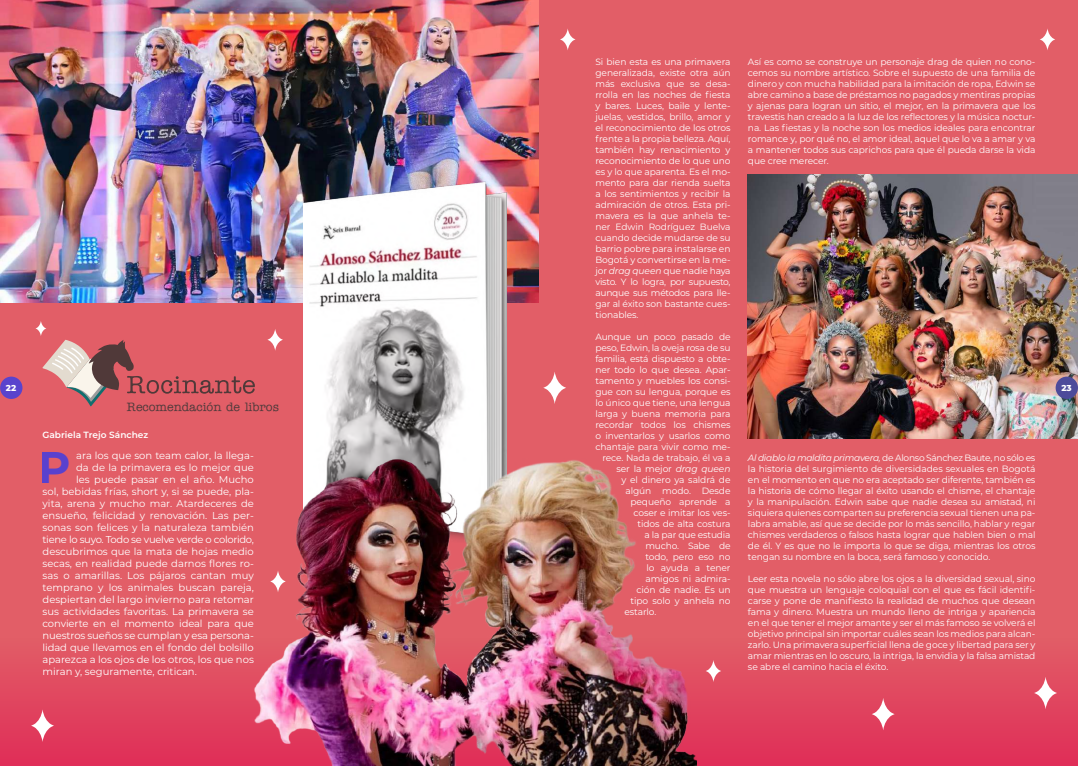
<style>
.page{position:relative;width:1078px;height:766px;background:#fff}
.page>*{position:absolute;margin:0;border:0;box-sizing:border-box;transform-origin:0 0}
.t1{font:700 44.3px "Montserrat";color:#5941ce}
.t2{font:500 12.2px "American Typewriter ITC Pro";color:#503b3c}
.t3{font:10px "Montserrat";color:#fff}
.t4{font:10px "Montserrat";letter-spacing:-.03em;color:#fff}
.t5{font:9.1px/11px "Montserrat";letter-spacing:-.01em;color:#fff;text-align:justify}
.t6{font:600 9px "Montserrat";color:#fff}
.t7{font:800 8.6px "Montserrat";color:#fff}
.s1{font-style:italic}
</style>
<div class="page">
<div style="left:0;top:0;width:1077px;height:765px;background:#e25e67"></div>
<div style="left:0;top:638px;width:1077px;height:127px;background:linear-gradient(to bottom,#e15d67,#e02e57)"></div>
<img style="left:747px;top:175px;width:330px;height:264px">
<div style="left:0;top:376px;width:22px;height:23px;background:#5943cd;border-radius:50%"></div>
<div style="left:1055px;top:376px;width:22px;height:23px;background:#4d4b9a;border-radius:50%"></div>
<img style="left:0;top:0;width:539px;height:302px">
<img style="left:304px;top:175px;width:202px;height:283px">
<img style="left:250px;top:458px;width:446px;height:307px">
<svg style="left:543px;top:372px;width:23px;height:32px"></svg>
<svg style="left:1033px;top:676px;width:23px;height:33px"></svg>
<svg style="left:270px;top:570px;width:16px;height:22px"></svg>
<svg style="left:267px;top:329px;width:16px;height:22px"></svg>
<svg style="left:31px;top:709px;width:23px;height:32px"></svg>
<svg style="left:705px;top:659px;width:16px;height:22px"></svg>
<svg style="left:1040px;top:29px;width:14px;height:21px"></svg>
<svg style="left:560px;top:29px;width:15px;height:21px"></svg>
<svg style="left:871px;top:697px;width:23px;height:33px"></svg>
<svg style="left:35px;top:321px;width:220px;height:85px"></svg>
<p class="t5" style="left:595px;top:55px;width:137px">Si bien esta es una primavera generalizada, existe otra aún más exclusiva que se desa&shy;rrolla en las noches de fiesta y bares. Luces, baile y lente&shy;juelas, vestidos, brillo, amor y el reconocimiento de los otros frente a la propia belleza. Aquí, también hay renacimiento y reconocimiento de lo que uno es y lo que aparenta. Es el mo&shy;mento para dar rienda suelta a los sentimientos y recibir la admiración de otros. Esta pri&shy;mavera es la que anhela te&shy;ner Edwin Rodríguez Buelva cuando decide mudarse de su barrio pobre para instalarse en Bogotá y convertirse en la me&shy;jor <span class="s1">drag queen</span> que nadie haya visto. Y lo logra, por supuesto, aunque sus métodos para lle&shy;gar al éxito son bastante cues&shy;tionables.</p>
<p class="t5" style="left:595px;top:330px;width:136px">Aunque un poco pasado de</p>
<p class="t5" style="left:595px;top:341px;width:136px">peso, Edwin, la oveja rosa de su</p>
<p class="t5" style="left:595px;top:352px;width:137px">familia, está dispuesto a obte-</p>
<p class="t5" style="left:595px;top:363px;width:137px">ner todo lo que desea. Apar-</p>
<p class="t5" style="left:595px;top:374px;width:137px">tamento y muebles los consi-</p>
<p class="t5" style="left:595px;top:385px;width:137px">gue con su lengua, porque es</p>
<p class="t5" style="left:595px;top:396px;width:136px">lo único que tiene, una lengua</p>
<p class="t5" style="left:595px;top:407px;width:137px">larga y buena memoria para</p>
<p class="t5" style="left:595px;top:418px;width:136px">recordar todos los chismes</p>
<p class="t5" style="left:595px;top:429px;width:136px">o inventarlos y usarlos como</p>
<p class="t5" style="left:595px;top:440px;width:137px">chantaje para vivir como me-</p>
<p class="t5" style="left:602px;top:451px;width:129px">rece. Nada de trabajo, él va a</p>
<p class="t5" style="left:616px;top:462px;width:115px">ser la mejor <span class="s1">drag queen</span></p>
<p class="t5" style="left:621px;top:473px;width:110px">y el dinero ya saldrá de</p>
<p class="t5" style="left:625px;top:484px;width:107px">algún modo. Desde</p>
<p class="t5" style="left:630px;top:495px;width:102px">pequeño aprende a</p>
<p class="t5" style="left:633px;top:506px;width:99px">coser e imitar los ves-</p>
<p class="t5" style="left:637px;top:517px;width:94px">tidos de alta costura</p>
<p class="t5" style="left:644px;top:528px;width:88px">a la par que estudia</p>
<p class="t5" style="left:645px;top:539px;width:87px">mucho. Sabe de</p>
<p class="t5" style="left:645px;top:550px;width:86px">todo, pero eso no</p>
<p class="t5" style="left:646px;top:561px;width:85px">lo ayuda a tener</p>
<p class="t5" style="left:645px;top:572px;width:87px">amigos ni admira-</p>
<p class="t5" style="left:636px;top:583px;width:95px">ción de nadie. Es un</p>
<p class="t5" style="left:630px;top:594px;width:101px">tipo solo y anhela no</p>
<p class="t5" style="left:624px;top:605px;width:33px">estarlo.</p>
<p class="t5" style="left:747px;top:55px;width:289px">Así es como se construye un personaje drag de quien no cono&shy;cemos su nombre artístico. Sobre el supuesto de una familia de dinero y con mucha habilidad para la imitación de ropa, Edwin se abre camino a base de préstamos no pagados y mentiras propias y ajenas para logran un sitio, el mejor, en la primavera que los travestis han creado a la luz de los reflectores y la música noctur&shy;na. Las fiestas y la noche son los medios ideales para encontrar romance y, por qué no, el amor ideal, aquel que lo va a amar y va a mantener todos sus caprichos para que él pueda darse la vida que cree merecer.</p>
<p class="t7" style="left:6px;top:381px;width:12px">22</p>
<p class="t7" style="left:1061px;top:381px;width:12px">23</p>
<h2 class="t2" style="left:127px;top:398px;width:154px">Recomendación de libros</h2>
<p class="t6" style="left:43px;top:428px;width:107px">Gabriela Trejo Sánchez</p>
<h1 class="t1" style="left:39px;top:435px;width:34px">P</h1>
<p class="t3" style="left:76px;top:448px;width:179px">ara los que son team calor, la llega-</p>
<p class="t5" style="left:747px;top:451px;width:289px"><span class="s1">Al diablo la maldita primavera,</span> de Alonso Sánchez Baute, no sólo es la historia del surgimiento de diversidades sexuales en Bogotá en el momento en que no era aceptado ser diferente, también es la historia de cómo llegar al éxito usando el chisme, el chantaje y la manipulación. Edwin sabe que nadie desea su amistad, ni siquiera quienes comparten su preferencia sexual tienen una pa&shy;labra amable, así que se decide por lo más sencillo, hablar y regar chismes verdaderos o falsos hasta lograr que hablen bien o mal de él. Y es que no le importa lo que se diga, mientras los otros tengan su nombre en la boca, será famoso y conocido.</p>
<p class="t5" style="left:747px;top:572px;width:289px">Leer esta novela no sólo abre los ojos a la diversidad sexual, sino que muestra un lenguaje coloquial con el que es fácil identifi&shy;carse y pone de manifiesto la realidad de muchos que desean fama y dinero. Muestra un mundo lleno de intriga y apariencia en el que tener el mejor amante y ser el más famoso se volverá el objetivo principal sin importar cuáles sean los medios para alcan&shy;zarlo. Una primavera superficial llena de goce y libertad para ser y amar mientras en lo oscuro, la intriga, la envidia y la falsa amistad se abre el camino hacia el éxito.</p>
<p class="t3" style="left:76px;top:460px;width:179px">da de la primavera es lo mejor que</p>
<p class="t3" style="left:76px;top:472px;width:179px">les puede pasar en el año. Mucho</p>
<p class="t3" style="left:43px;top:484px;width:213px">sol, bebidas frías, short y, si se puede, pla-</p>
<p class="t3" style="left:43px;top:496px;width:213px">yita, arena y mucho mar. Atardeceres de</p>
<p class="t3" style="left:43px;top:508px;width:213px">ensueño, felicidad y renovación. Las per-</p>
<p class="t3" style="left:43px;top:520px;width:213px">sonas son felices y la naturaleza también</p>
<p class="t4" style="left:43px;top:532px;width:213px">tiene lo suyo. Todo se vuelve verde o colorido,</p>
<p class="t3" style="left:43px;top:544px;width:213px">descubrimos que la mata de hojas medio</p>
<p class="t3" style="left:43px;top:556px;width:213px">secas, en realidad puede darnos flores ro-</p>
<p class="t3" style="left:43px;top:568px;width:213px">sas o amarillas. Los pájaros cantan muy</p>
<p class="t3" style="left:43px;top:580px;width:213px">temprano y los animales buscan pareja,</p>
<p class="t3" style="left:43px;top:592px;width:213px">despiertan del largo invierno para retomar</p>
<p class="t3" style="left:43px;top:604px;width:213px">sus actividades favoritas. La primavera se</p>
<p class="t3" style="left:43px;top:616px;width:213px">convierte en el momento ideal para que</p>
<p class="t3" style="left:43px;top:628px;width:213px">nuestros sueños se cumplan y esa persona-</p>
<p class="t3" style="left:43px;top:640px;width:213px">lidad que llevamos en el fondo del bolsillo</p>
<p class="t3" style="left:43px;top:652px;width:213px">aparezca a los ojos de los otros, los que nos</p>
<p class="t3" style="left:43px;top:664px;width:156px">miran y, seguramente, critican.</p>
</div>
